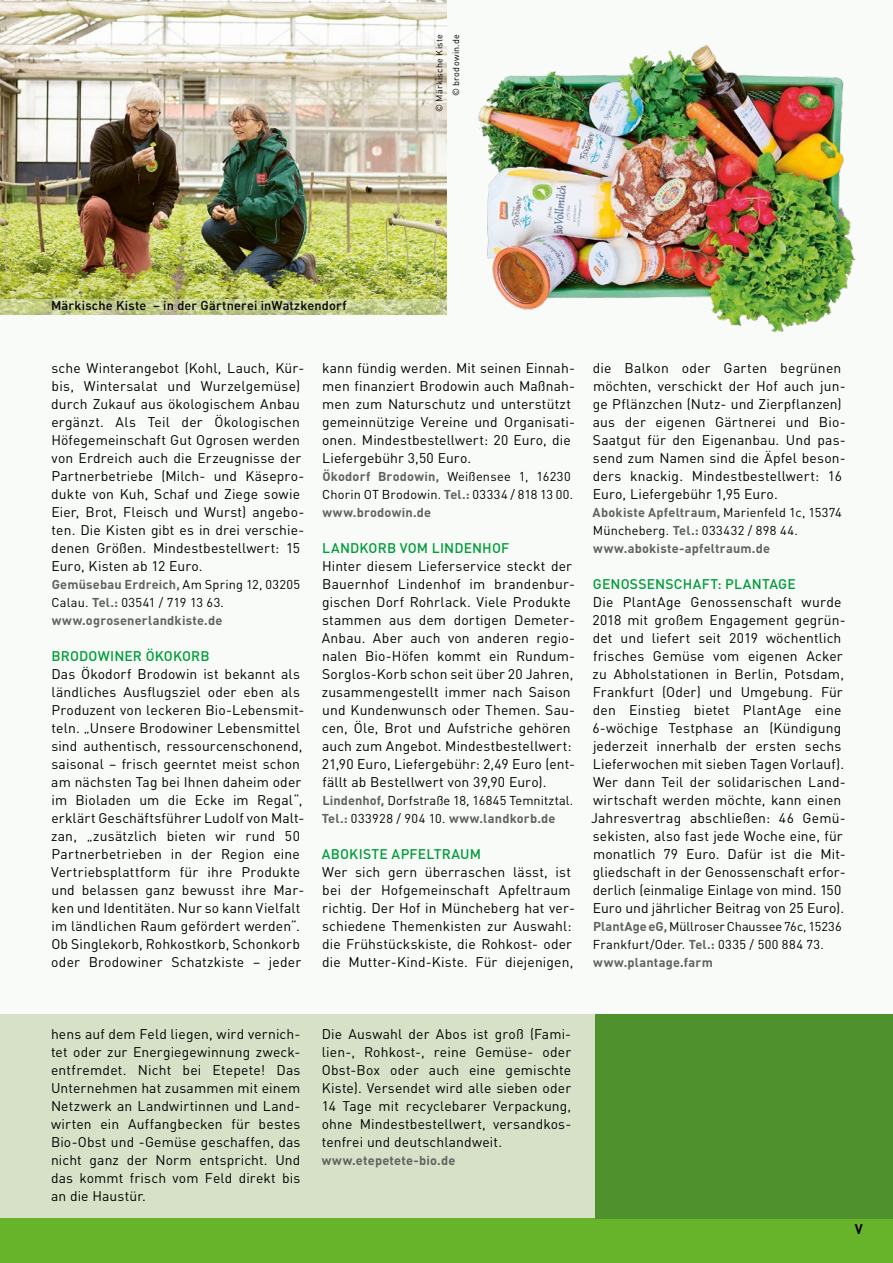
<style>
.page{position:relative;width:893px;height:1263px;background:#fff}
.page>*{position:absolute;margin:0;border:0;box-sizing:border-box;transform-origin:0 0}
.t1{font:13.8px/18px "DIN";letter-spacing:.01em;color:#000}
.t2{font:500 13.8px "DIN";letter-spacing:.01em;color:#009d3a}
.t3{font:700 13.8px "DIN";color:#000}
.t4{font:12.75px/18px "DIN";letter-spacing:.01em;color:#000}
.t5{font:700 12.75px/18px "DIN";letter-spacing:.015em;color:#626261}
.t6{font:500 12.75px "DIN";letter-spacing:.01em;color:#000}
.t7{font:9px/16.5px "DIN";letter-spacing:.03em;color:#000;text-align:right}
.s1{font-weight:400;color:#000}
.s2{font-weight:700;color:#626261}
</style>
<div class="page">
<div style="left:0;top:315px;width:893px;height:903px;background:#f8fbf7"></div>
<div style="left:0;top:1014px;width:595px;height:204px;background:#d7e1c8"></div>
<div style="left:0;top:1218px;width:893px;height:45px;background:#67b42a"></div>
<div style="left:322px;top:0;width:571px;height:315px;background:#f8fbf7"></div>
<div style="left:595px;top:1014px;width:298px;height:204px;background:#4f912c"></div>
<img style="left:478px;top:45px;width:378px;height:288px">
<img style="left:0;top:0;width:446px;height:299px">
<svg style="left:0;top:299px;width:446px;height:16px;background:#c2cb8d"></svg>
<p class="t7" style="left:431px;top:112px;width:80px;rotate:-90deg">© Märkische Kiste © brodowin.de</p>
<p class="t6" style="left:51px;top:298px;width:297px">MÄRKISCHE KISTE – IN DER GÄRTNEREI INWATZKENDORF</p>
<p class="t1" style="left:51px;top:359px;width:254px">sche Winterangebot (Kohl, Lauch, Kür&shy;bis, Wintersalat und Wurzelgemüse) durch Zukauf aus ökologischem Anbau ergänzt. Als Teil der Ökologischen Höfegemeinschaft Gut Ogrosen werden von Erdreich auch die Erzeugnisse der Partnerbetriebe (Milch- und Käsepro&shy;dukte von Kuh, Schaf und Ziege sowie Eier, Brot, Fleisch und Wurst) angebo&shy;ten. Die Kisten gibt es in drei verschie&shy;denen Größen. Mindestbestellwert: 15<br>Euro, Kisten ab 12 Euro.</p>
<p class="t5" style="left:51px;top:575px;width:250px">Gemüsebau Erdreich, <span class="s1">Am Spring 12, 03205<br>Calau.</span> Tel.: <span class="s1">03541 / 719 13 63. </span>www.ogrosenerlandkiste.de</p>
<p class="t2" style="left:52px;top:647px;width:160px">BRODOWI NER ÖKOKORB</p>
<p class="t1" style="left:51px;top:665px;width:255px">Das Ökodorf Brodowin ist bekannt als ländliches Ausflugsziel oder eben als Produzent von leckeren Bio-Lebensmit&shy;teln. „Unsere Brodowiner Lebensmittel sind authentisch, ressourcenschonend, saisonal – frisch geerntet meist schon am nächsten Tag bei Ihnen daheim oder im Bioladen um die Ecke im Regal“, erklärt Geschäftsführer Ludolf von Malt&shy;zan, „zusätzlich bieten wir rund 50<br>Partnerbetrieben in der Region eine Vertriebsplattform für ihre Produkte und belassen ganz bewusst ihre Mar&shy;ken und Identitäten. Nur so kann Vielfalt im ländlichen Raum gefördert werden“.<br>Ob Singlekorb, Rohkostkorb, Schonkorb oder Brodowiner Schatzkiste – jeder</p>
<p class="t1" style="left:322px;top:359px;width:254px">kann fündig werden. Mit seinen Einnah&shy;men finanziert Brodowin auch Maßnah&shy;men zum Naturschutz und unterstützt gemeinnützige Vereine und Organisati&shy;onen. Mindestbestellwert: 20 Euro, die Liefergebühr 3,50 Euro.</p>
<p class="t4" style="left:322px;top:467px;width:253px"><span class="s2">Ökodorf Brodowin,</span> Weißensee 1, 16230<br>Chorin OT Brodowin. <span class="s2">Tel.:</span> 03334 / 818 13 00. <span class="s2">www.brodowin.de</span></p>
<p class="t2" style="left:322px;top:539px;width:189px">LANDKORB VOM LINDENHOF</p>
<p class="t1" style="left:322px;top:557px;width:255px">Hinter diesem Lieferservice steckt der Bauernhof Lindenhof im brandenbur&shy;gischen Dorf Rohrlack. Viele Produkte stammen aus dem dortigen Demeter-Anbau. Aber auch von anderen regio&shy;nalen Bio-Höfen kommt ein Rundum-Sorglos-Korb schon seit über 20 Jahren, zusammengestellt immer nach Saison und Kundenwunsch oder Themen. Sau&shy;cen, Öle, Brot und Aufstriche gehören auch zum Angebot. Mindestbestellwert:<br>21,90 Euro, Liefergebühr: 2,49 Euro (ent&shy;fällt ab Bestellwert von 39,90 Euro).</p>
<p class="t4" style="left:322px;top:791px;width:253px"><span class="s2">Lindenhof,</span> Dorfstraße 18, 16845 Temnitztal.<br><span class="s2">Tel.:</span> 033928 / 904 10. <span class="s2">www.landkorb.de</span></p>
<p class="t2" style="left:322px;top:845px;width:161px">ABOKISTE APFELTRAUM</p>
<p class="t1" style="left:322px;top:863px;width:254px">Wer sich gern überraschen lässt, ist bei der Hofgemeinschaft Apfeltraum richtig. Der Hof in Müncheberg hat ver&shy;schiedene Themenkisten zur Auswahl: die Frühstückskiste, die Rohkost- oder die Mutter-Kind-Kiste. Für diejenigen,</p>
<p class="t1" style="left:593px;top:359px;width:254px">die Balkon oder Garten begrünen möchten, verschickt der Hof auch jun&shy;ge Pflänzchen (Nutz- und Zierpflanzen) aus der eigenen Gärtnerei und Bio-Saatgut für den Eigenanbau. Und pas&shy;send zum Namen sind die Äpfel beson&shy;ders knackig. Mindestbestellwert: 16<br>Euro, Liefergebühr 1,95 Euro.</p>
<p class="t5" style="left:592px;top:503px;width:251px">Abokiste Apfeltraum, <span class="s1">Marienfeld 1c, 15374<br>Müncheberg.</span> Tel.: <span class="s1">033432 / 898 44. </span>www.abokiste-apfeltraum.de</p>
<p class="t2" style="left:593px;top:575px;width:204px">GENOSSENSCHAFT: PLANTAGE</p>
<p class="t1" style="left:591px;top:593px;width:256px">Die PlantAge Genossenschaft wurde 2018 mit großem Engagement gegrün&shy;det und liefert seit 2019 wöchentlich frisches Gemüse vom eigenen Acker zu Abholstationen in Berlin, Potsdam, Frankfurt (Oder) und Umgebung. Für den Einstieg bietet PlantAge eine 6-wöchige Testphase an (Kündigung jederzeit innerhalb der ersten sechs Lieferwochen mit sieben Tagen Vorlauf).<br>Wer dann Teil der solidarischen Land&shy;wirtschaft werden möchte, kann einen Jahresvertrag abschließen: 46 Gemü&shy;sekisten, also fast jede Woche eine, für monatlich 79 Euro. Dafür ist die Mit&shy;gliedschaft in der Genossenschaft erfor&shy;derlich (einmalige Einlage von mind. 150<br>Euro und jährlicher Beitrag von 25 Euro).</p>
<p class="t4" style="left:593px;top:917px;width:250px"><span class="s2">PlantAge eG,</span> Müllroser Chaussee 76c, 15236<br>Frankfurt/Oder. <span class="s2">Tel.:</span> 0335 / 500 884 73. <span class="s2">www.plantage.farm</span></p>
<p class="t1" style="left:51px;top:1025px;width:251px;text-align:justify">hens auf dem Feld liegen, wird vernich&shy;tet oder zur Energiegewinnung zweck&shy;entfremdet. Nicht bei Etepete! Das Unternehmen hat zusammen mit einem Netzwerk an Landwirtinnen und Land&shy;wirten ein Auffangbecken für bestes Bio-Obst und -Gemüse geschaffen, das nicht ganz der Norm entspricht. Und das kommt frisch vom Feld direkt bis an die Haustür.</p>
<p class="t1" style="left:322px;top:1025px;width:251px;text-align:justify">Die Auswahl der Abos ist groß (Fami&shy;lien-, Rohkost-, reine Gemüse- oder Obst-Box oder auch eine gemischte Kiste). Versendet wird alle sieben oder 14 Tage mit recyclebarer Verpackung, ohne Mindestbestellwert, versandkos&shy;tenfrei und deutschlandweit.</p>
<p class="t5" style="left:322px;top:1151px;width:135px">www.etepetete-bio.de</p>
<p class="t3" style="left:855px;top:1220px;width:10px">V</p>
</div>
